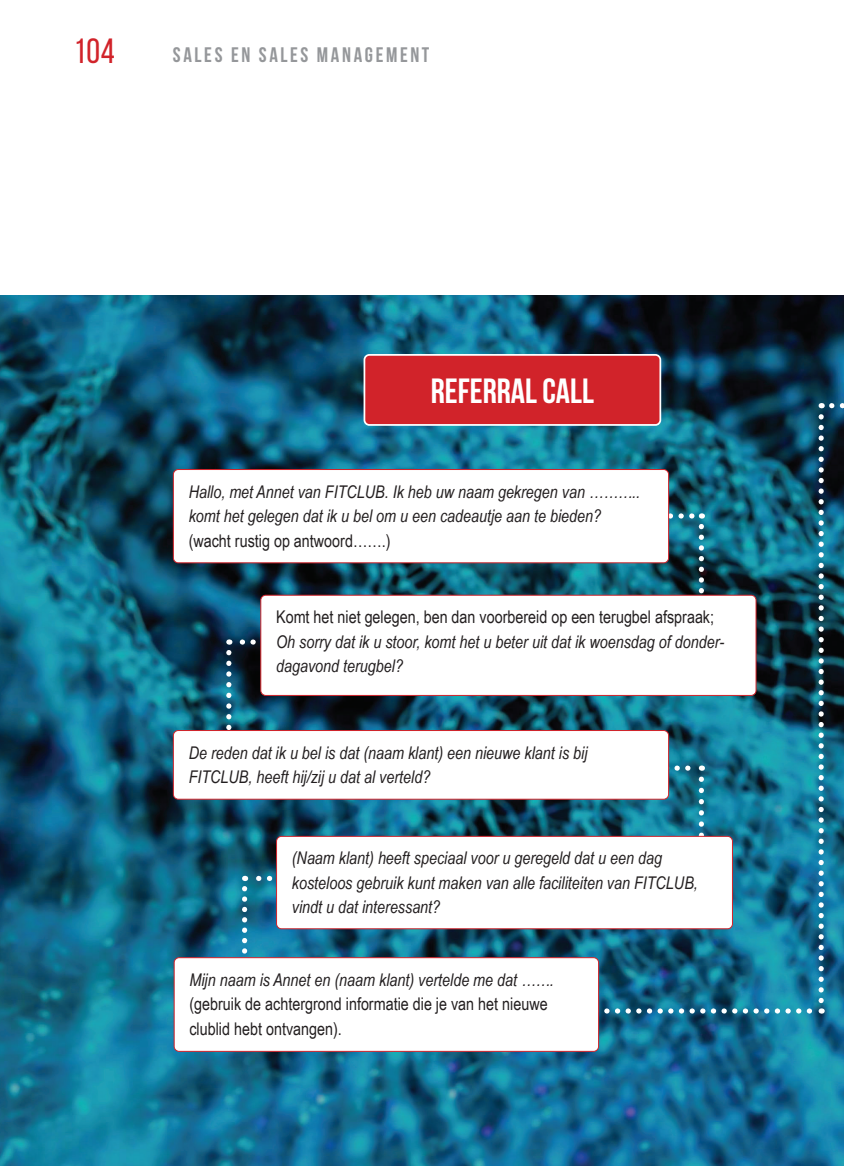
<style>
.page{position:relative;width:844px;height:1166px;background:#fff}
.page>*{position:absolute;margin:0;border:0;box-sizing:border-box;transform-origin:0 0}
.t1{font:700 35px "Bebas Neue";color:#fff}
.t2{font:35px "Bebas Neue";color:#d1232a}
.t3{font:700 21px "Bebas Neue";letter-spacing:.125em;color:#95979a}
.t4{font:italic 17.5px/24.5px "Arial Narrow";color:#231f20}
.t5{font:17.5px/24.5px "Arial Narrow";color:#231f20}
</style>
<div class="page">
<img style="left:0;top:295px;width:844px;height:870px">
<svg style="left:669px;top:513px;width:33px;height:5px"></svg>
<svg style="left:699px;top:526px;width:5px;height:68px"></svg>
<svg style="left:229px;top:639px;width:31px;height:5px"></svg>
<svg style="left:226px;top:652px;width:5px;height:78px"></svg>
<svg style="left:669px;top:765px;width:33px;height:5px"></svg>
<svg style="left:699px;top:779px;width:5px;height:56px"></svg>
<svg style="left:245px;top:875px;width:31px;height:6px"></svg>
<svg style="left:242px;top:888px;width:5px;height:69px"></svg>
<svg style="left:599px;top:1008px;width:223px;height:5px"></svg>
<img style="left:818px;top:403px;width:6px;height:597px">
<svg style="left:832px;top:403px;width:12px;height:5px"></svg>
<div style="left:364px;top:355px;width:296px;height:70px;background:#d1232a;border-radius:5px"></div>
<div style="left:364px;top:354px;width:297px;height:72px;border:2px solid #fff;border-radius:5px"></div>
<div style="left:173px;top:469px;width:496px;height:94px;background:#fff;border-radius:5px"></div>
<div style="left:173px;top:469px;width:496px;height:94px;border:1px solid #d1232a;border-radius:5px"></div>
<div style="left:261px;top:595px;width:495px;height:100px;background:#fff;border-radius:5px"></div>
<div style="left:260px;top:594px;width:496px;height:101px;border:1px solid #d1232a;border-radius:5px"></div>
<div style="left:173px;top:730px;width:496px;height:69px;background:#fff;border-radius:5px"></div>
<div style="left:173px;top:730px;width:496px;height:69px;border:1px solid #d1232a;border-radius:5px"></div>
<div style="left:277px;top:836px;width:455px;height:92px;background:#fff;border-radius:5px"></div>
<div style="left:276px;top:835px;width:457px;height:94px;border:1px solid #d1232a;border-radius:5px"></div>
<div style="left:174px;top:957px;width:425px;height:94px;background:#fff;border-radius:5px"></div>
<div style="left:174px;top:957px;width:425px;height:94px;border:1px solid #d1232a;border-radius:5px"></div>
<h1 class="t2" style="left:74px;top:32px;width:43px">104</h1>
<p class="t3" style="left:173px;top:43px;width:258px">SALES EN SALES MANAGEMENT</p>
<h1 class="t1" style="left:431px;top:372px;width:165px">REFERRAL CALL</h1>
<p class="t4" style="left:189px;top:479px;width:453px">Hallo, met Annet van FITCLUB. Ik heb uw naam gekregen van ……….. komt het gelegen dat ik u bel om u een cadeautje aan te bieden?</p>
<p class="t5" style="left:189px;top:527px;width:203px">(wacht rustig op antwoord…….)</p>
<p class="t5" style="left:276px;top:604px;width:439px">Komt het niet gelegen, ben dan voorbereid op een terugbel afspraak;</p>
<p class="t4" style="left:276px;top:629px;width:450px">Oh sorry dat ik u stoor, komt het u beter uit dat ik woensdag of donder&shy;dagavond terugbel?</p>
<p class="t4" style="left:189px;top:739px;width:400px">De reden dat ik u bel is dat (naam klant) een nieuwe klant is bij<br>FITCLUB, heeft hij/zij u dat al verteld?</p>
<p class="t4" style="left:292px;top:845px;width:407px">(Naam klant) heeft speciaal voor u geregeld dat u een dag kosteloos gebruik kunt maken van alle faciliteiten van FITCLUB, vindt u dat interessant?</p>
<p class="t4" style="left:189px;top:966px;width:366px">Mijn naam is Annet en (naam klant) vertelde me dat …….</p>
<p class="t5" style="left:189px;top:991px;width:360px">(gebruik de achtergrond informatie die je van het nieuwe clublid hebt ontvangen).</p>
</div>
